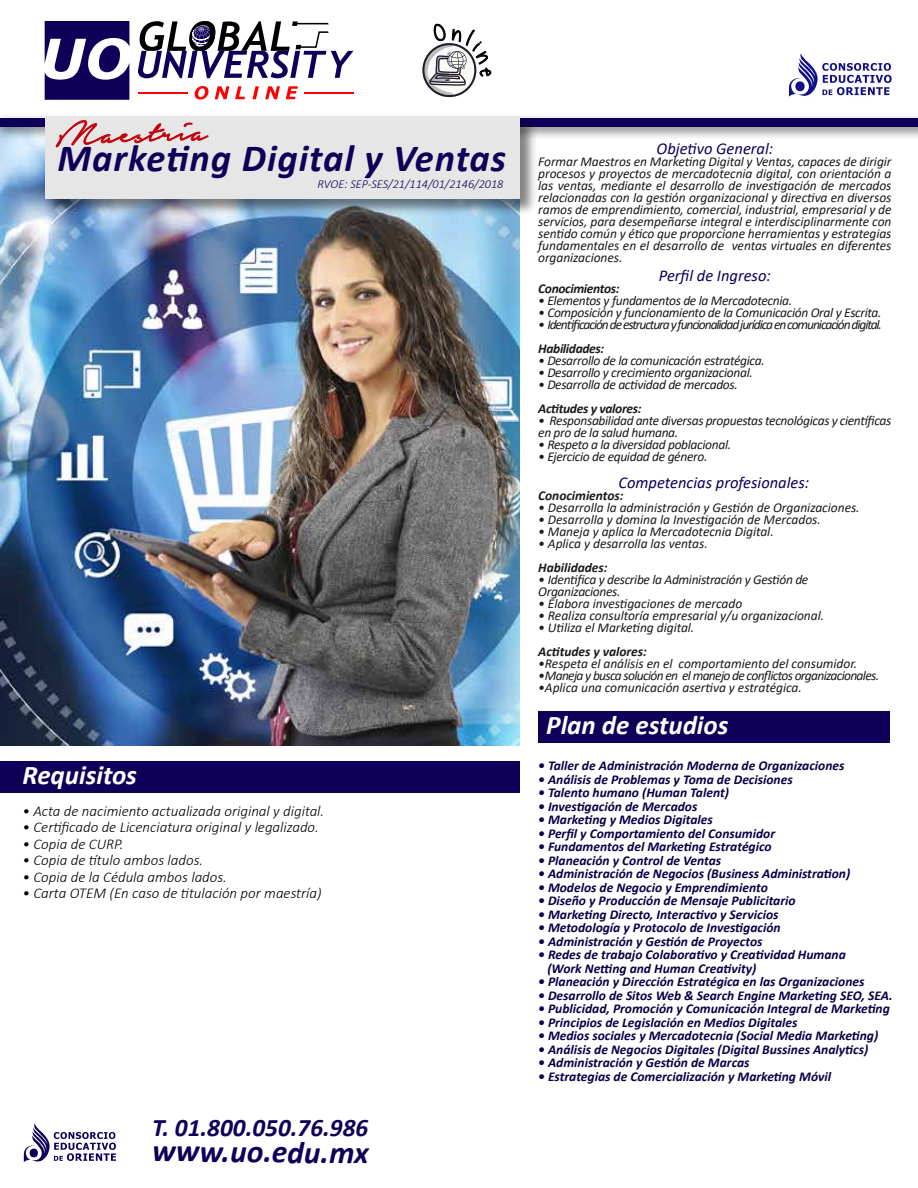
<style>
.page{position:relative;width:918px;height:1188px;background:#fff}
.page>*{position:absolute;margin:0;border:0;box-sizing:border-box;transform-origin:0 0}
.t1{font:43.05px "Notera Personal Use Only";color:#c2000b}
.t2{font:italic 700 38.55px "Calibri";letter-spacing:.025em;color:#0e0059}
.t3{font:italic 700 31.5px "Calibri";color:#0e0059}
.t4{font:italic 700 27px "Calibri";color:#fff}
.t5{font:italic 700 25.2px "Calibri";color:#0e0059}
.t6{font:italic 16.5px "Calibri";color:#0e0059}
.t7{font:italic 300 15px "Calibri";color:#000}
.t8{font:italic 700 13.5px/13.5px "Calibri";color:#0a0146}
.t9{font:italic 13.5px/12px "Calibri";letter-spacing:-.025em;color:#1a1a1a}
.t10{font:italic 13.5px "Calibri";letter-spacing:-.005em;color:#1a1a1a}
.t11{font:italic 700 13.5px "Calibri";letter-spacing:-.02em;color:#1a1a1a}
.t12{font:italic 13.5px "Calibri";letter-spacing:-.08em;color:#1a1a1a}
.t13{font:italic 13.5px "Calibri";letter-spacing:-.05em;color:#1a1a1a}
.t14{font:italic 300 12.15px "Calibri";color:#0e0059}
</style>
<div class="page">
<img style="left:0;top:144px;width:520px;height:601px">
<div style="left:538px;top:711px;width:352px;height:31px;background:#0e0059"></div>
<div style="left:0;top:762px;width:520px;height:31px;background:#0e0059"></div>
<div style="left:0;top:118px;width:918px;height:9px;background:#0e0059"></div>
<svg style="left:789px;top:53px;width:103px;height:44px"></svg>
<hr style="left:138px;top:93px;width:50px;height:1px;background:#f00">
<hr style="left:304px;top:93px;width:50px;height:1px;background:#f00">
<svg style="left:195px;top:86px;width:14px;height:14px"></svg>
<svg style="left:215px;top:86px;width:14px;height:13px"></svg>
<svg style="left:235px;top:86px;width:10px;height:13px"></svg>
<svg style="left:252px;top:86px;width:7px;height:13px"></svg>
<svg style="left:265px;top:86px;width:15px;height:13px"></svg>
<svg style="left:286px;top:86px;width:12px;height:13px"></svg>
<svg style="left:138px;top:21px;width:216px;height:57px"></svg>
<svg style="left:45px;top:21px;width:84px;height:79px"></svg>
<img style="left:40px;top:115px;width:501px;height:105px">
<div style="left:45px;top:116px;width:475px;height:82px;background:#e6e6e6"></div>
<svg style="left:56px;top:120px;width:153px;height:27px"></svg>
<svg style="left:24px;top:1123px;width:92px;height:39px"></svg>
<svg style="left:422px;top:23px;width:70px;height:74px"></svg>
<h1 class="t1" style="left:55px;top:114px;width:153px;rotate:-2deg">Maestria</h1>
<h2 class="t2" style="left:58px;top:131px;width:450px">Marketing Digital y Ventas</h2>
<p class="t14" style="left:318px;top:177px;width:187px">RVOE: SEP-SES/21/114/01/2146/2018</p>
<h3 class="t4" style="left:23px;top:756px;width:116px">Requisitos</h3>
<p class="t7" style="left:23px;top:802px;width:303px">• Acta de nacimiento actualizada original y digital.</p>
<p class="t7" style="left:23px;top:818px;width:298px">• Certificado de Licenciatura original y legalizado.</p>
<p class="t7" style="left:23px;top:835px;width:102px">• Copia de CURP.</p>
<p class="t7" style="left:23px;top:851px;width:182px">• Copia de título ambos lados.</p>
<p class="t7" style="left:23px;top:868px;width:206px">• Copia de la Cédula ambos lados.</p>
<p class="t7" style="left:23px;top:884px;width:301px">• Carta OTEM (En caso de titulación por maestría)</p>
<h3 class="t5" style="left:152px;top:1110px;width:218px">T. 01.800.050.76.986</h3>
<h3 class="t3" style="left:153px;top:1128px;width:218px;rotate:1deg">www.uo.edu.mx</h3>
<p class="t6" style="left:657px;top:137px;width:118px">Objetivo General:</p>
<p class="t9" style="left:538px;top:155px;width:355px;text-align:justify">Formar Maestros en Marketing Digital y Ventas, capaces de dirigir procesos y proyectos de mercadotecnia digital, con orientación a las ventas, mediante el desarrollo de investigación de mercados relacionadas con la gestión organizacional y directiva en diversos ramos de emprendimiento, comercial, industrial, empresarial y de servicios, para desempeñarse integral e interdisciplinarmente con sentido común y ético que proporcione herramientas y estrategias fundamentales en el desarrollo de ventas virtuales en diferentes organizaciones.</p>
<p class="t6" style="left:659px;top:264px;width:114px">Perfil de Ingreso:</p>
<p class="t11" style="left:538px;top:279px;width:83px">Conocimientos:</p>
<p class="t9" style="left:538px;top:294px;width:256px">• Elementos y fundamentos de la Mercadotecnia.</p>
<p class="t9" style="left:538px;top:306px;width:345px">• Composición y funcionamiento de la Comunicación Oral y Escrita.</p>
<p class="t12" style="left:538px;top:315px;width:345px">• Identificación de estructura y funcionalidad jurídica en comunicación digital.</p>
<p class="t11" style="left:538px;top:339px;width:68px">Habilidades:</p>
<p class="t9" style="left:538px;top:354px;width:228px">• Desarrollo de la comunicación estratégica.</p>
<p class="t9" style="left:538px;top:366px;width:216px">• Desarrollo y crecimiento organizacional.</p>
<p class="t9" style="left:538px;top:378px;width:201px">• Desarrolla de actividad de mercados.</p>
<p class="t11" style="left:538px;top:399px;width:105px">Actitudes y valores:</p>
<p class="t9" style="left:538px;top:414px;width:355px">• Responsabilidad ante diversas propuestas tecnológicas y científicas en pro de la salud humana.</p>
<p class="t9" style="left:538px;top:438px;width:194px">• Respeto a la diversidad poblacional.</p>
<p class="t9" style="left:538px;top:450px;width:171px">• Ejercicio de equidad de género.</p>
<p class="t6" style="left:618px;top:471px;width:192px">Competencias profesionales:</p>
<p class="t11" style="left:538px;top:486px;width:87px">Conocimientos:</p>
<p class="t10" style="left:538px;top:498px;width:323px">• Desarrolla la administración y Gestión de Organizaciones.</p>
<p class="t10" style="left:538px;top:510px;width:284px">• Desarrolla y domina la Investigación de Mercados.</p>
<p class="t10" style="left:538px;top:522px;width:237px">• Maneja y aplica la Mercadotecnia Digital.</p>
<p class="t10" style="left:538px;top:534px;width:171px">• Aplica y desarrolla las ventas.</p>
<p class="t11" style="left:538px;top:558px;width:71px">Habilidades:</p>
<p class="t9" style="left:538px;top:573px;width:272px">• Identifica y describe la Administración y Gestión de<br>Organizaciones.</p>
<p class="t10" style="left:538px;top:594px;width:206px">• Elabora investigaciones de mercado</p>
<p class="t10" style="left:538px;top:606px;width:287px">• Realiza consultoría empresarial y/u organizacional.</p>
<p class="t10" style="left:538px;top:618px;width:158px">• Utiliza el Marketing digital.</p>
<p class="t11" style="left:538px;top:642px;width:110px">Actitudes y valores:</p>
<p class="t10" style="left:538px;top:654px;width:321px">•Respeta el análisis en el comportamiento del consumidor.</p>
<p class="t13" style="left:538px;top:666px;width:342px">•Maneja y busca solución en el manejo de conflictos organizacionales.</p>
<p class="t10" style="left:538px;top:678px;width:265px">•Aplica una comunicación asertiva y estratégica.</p>
<h3 class="t4" style="left:546px;top:705px;width:184px">Plan de estudios</h3>
<p class="t8" style="left:538px;top:759px;width:308px">• Taller de Administración Moderna de Organizaciones</p>
<p class="t8" style="left:538px;top:772px;width:256px">• Análisis de Problemas y Toma de Decisiones</p>
<p class="t8" style="left:538px;top:786px;width:192px">• Talento humano (Human Talent)</p>
<p class="t8" style="left:538px;top:799px;width:161px">• Investigación de Mercados</p>
<p class="t8" style="left:538px;top:813px;width:176px">• Marketing y Medios Digitales</p>
<p class="t8" style="left:538px;top:826px;width:238px">• Perfil y Comportamiento del Consumidor</p>
<p class="t8" style="left:538px;top:840px;width:235px">• Fundamentos del Marketing Estratégico</p>
<p class="t8" style="left:538px;top:853px;width:184px">• Planeación y Control de Ventas</p>
<p class="t8" style="left:538px;top:867px;width:314px">• Administración de Negocios (Business Administration)</p>
<p class="t8" style="left:538px;top:880px;width:231px">• Modelos de Negocio y Emprendimiento</p>
<p class="t8" style="left:538px;top:894px;width:259px">• Diseño y Producción de Mensaje Publicitario</p>
<p class="t8" style="left:538px;top:907px;width:242px">• Marketing Directo, Interactivo y Servicios</p>
<p class="t8" style="left:538px;top:921px;width:244px">• Metodología y Protocolo de Investigación</p>
<p class="t8" style="left:538px;top:934px;width:226px">• Administración y Gestión de Proyectos</p>
<p class="t8" style="left:547px;top:948px;width:300px;text-indent:-9px">• Redes de trabajo Colaborativo y Creatividad Humana (Work Netting and Human Creativity)</p>
<p class="t8" style="left:538px;top:975px;width:328px">• Planeación y Dirección Estratégica en las Organizaciones</p>
<p class="t8" style="left:538px;top:988px;width:356px">• Desarrollo de Sitos Web &amp; Search Engine Marketing SEO, SEA.</p>
<p class="t8" style="left:538px;top:1002px;width:353px">• Publicidad, Promoción y Comunicación Integral de Marketing</p>
<p class="t8" style="left:538px;top:1015px;width:261px">• Principios de Legislación en Medios Digitales</p>
<p class="t8" style="left:538px;top:1029px;width:342px">• Medios sociales y Mercadotecnia (Social Media Marketing)</p>
<p class="t8" style="left:538px;top:1042px;width:332px">• Análisis de Negocios Digitales (Digital Bussines Analytics)</p>
<p class="t8" style="left:538px;top:1056px;width:213px">• Administración y Gestión de Marcas</p>
<p class="t8" style="left:538px;top:1069px;width:294px">• Estrategias de Comercialización y Marketing Móvil</p>
</div>
